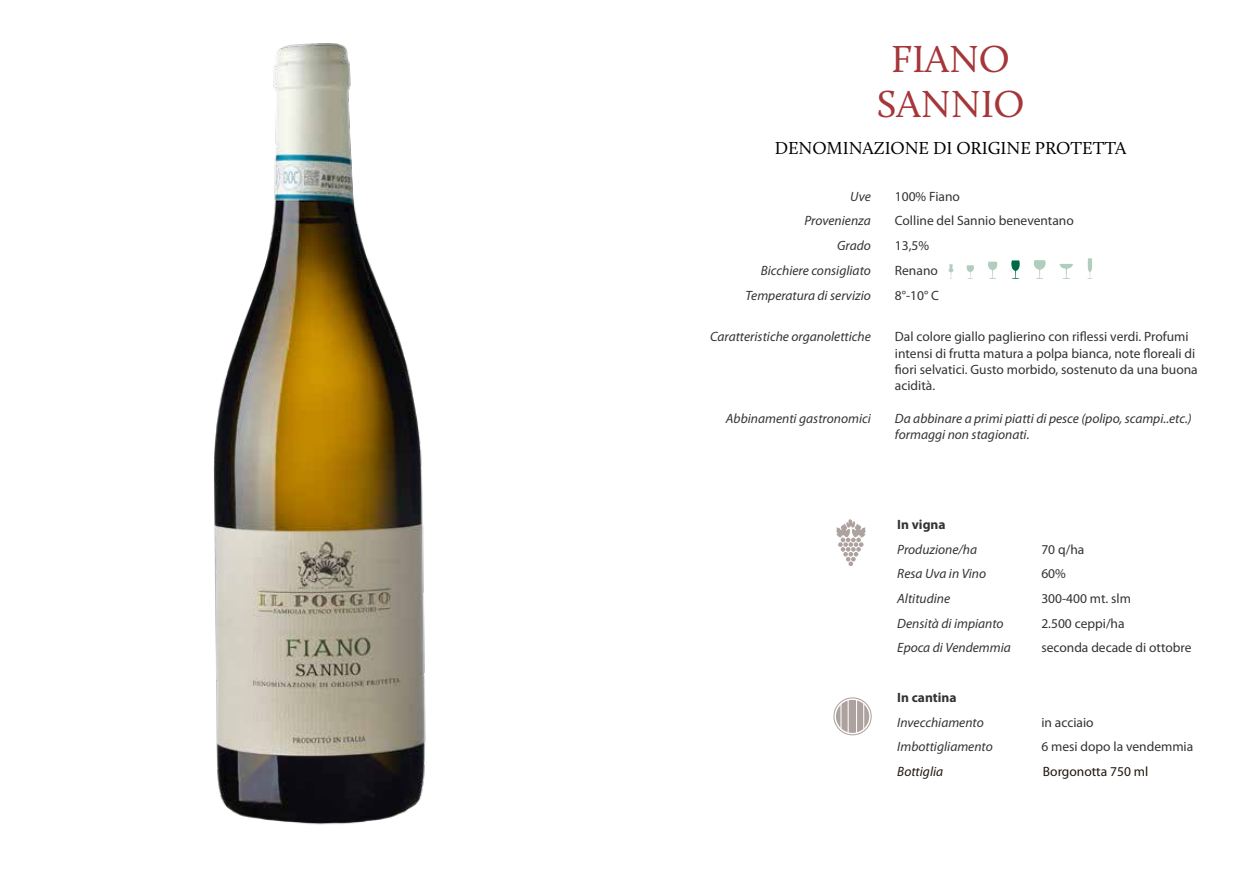
<style>
.page{position:relative;width:1259px;height:893px;background:#fff}
.page>*{position:absolute;margin:0;border:0;box-sizing:border-box;transform-origin:0 0}
.t1{font:39px/45px "Calluna";color:#a53639;text-align:center}
.t2{font:18px "Calluna";color:#000}
.t3{font:13.5px/16.2px "Myriad Pro";color:#333}
.t4{font:italic 13.5px/16.2px "Myriad Pro";color:#333}
.t5{font:700 13.5px "Myriad Pro";color:#333}
.t6{font:13.5px "Myriad Pro";color:#1d160f}
.t7{font:italic 13.5px "Myriad Pro";color:#1d160f}
</style>
<div class="page">
<img style="left:213px;top:43px;width:213px;height:782px">
<svg style="left:836px;top:519px;width:30px;height:47px"></svg>
<svg style="left:833px;top:697px;width:38px;height:38px"></svg>
<svg style="left:1087px;top:258px;width:6px;height:21px"></svg>
<svg style="left:1059px;top:264px;width:14px;height:15px"></svg>
<svg style="left:1033px;top:260px;width:13px;height:19px"></svg>
<svg style="left:1011px;top:260px;width:9px;height:19px"></svg>
<svg style="left:988px;top:262px;width:9px;height:17px"></svg>
<svg style="left:966px;top:265px;width:8px;height:14px"></svg>
<svg style="left:948px;top:264px;width:5px;height:15px"></svg>
<h1 class="t1" style="left:877px;top:36px;width:149px">FIANO<br>SANNIO</h1>
<h2 class="t2" style="left:775px;top:137px;width:353px">DENOMINAZIONE DI ORIGINE PROTETTA</h2>
<p class="t4" style="left:850px;top:188px;width:22px">Uve</p>
<p class="t3" style="left:895px;top:188px;width:67px">100% Fiano</p>
<p class="t4" style="left:804px;top:213px;width:68px">Provenienza</p>
<p class="t3" style="left:895px;top:213px;width:180px">Colline del Sannio beneventano</p>
<p class="t4" style="left:837px;top:238px;width:35px">Grado</p>
<p class="t3" style="left:895px;top:238px;width:36px">13,5%</p>
<p class="t4" style="left:761px;top:263px;width:112px">Bicchiere consigliato</p>
<p class="t3" style="left:895px;top:263px;width:44px">Renano</p>
<p class="t4" style="left:745px;top:287px;width:127px">Temperatura di servizio</p>
<p class="t3" style="left:895px;top:287px;width:46px">8°-10° C</p>
<p class="t4" style="left:710px;top:329px;width:162px">Caratteristiche organolettiche</p>
<p class="t3" style="left:895px;top:329px;width:304px">Dal colore giallo paglierino con riflessi verdi. Profumi intensi di frutta matura a polpa bianca, note floreali di fiori selvatici. Gusto morbido, sostenuto da una buona acidità.</p>
<p class="t4" style="left:726px;top:411px;width:146px">Abbinamenti gastronomici</p>
<p class="t4" style="left:895px;top:411px;width:298px">Da abbinare a primi piatti di pesce (polipo, scampi..etc.) formaggi non stagionati.</p>
<p class="t5" style="left:897px;top:517px;width:50px">In vigna</p>
<p class="t4" style="left:897px;top:541px;width:81px">Produzione/ha</p>
<p class="t3" style="left:1041px;top:541px;width:44px">70 q/ha</p>
<p class="t4" style="left:897px;top:566px;width:90px">Resa Uva in Vino</p>
<p class="t3" style="left:1041px;top:566px;width:26px">60%</p>
<p class="t4" style="left:897px;top:591px;width:54px">Altitudine</p>
<p class="t3" style="left:1041px;top:591px;width:91px">300-400 mt. slm</p>
<p class="t4" style="left:897px;top:615px;width:108px">Densità di impianto</p>
<p class="t3" style="left:1041px;top:615px;width:85px">2.500 ceppi/ha</p>
<p class="t4" style="left:897px;top:640px;width:115px">Epoca di Vendemmia</p>
<p class="t3" style="left:1041px;top:640px;width:152px">seconda decade di ottobre</p>
<p class="t5" style="left:897px;top:690px;width:61px">In cantina</p>
<p class="t4" style="left:897px;top:714px;width:88px">Invecchiamento</p>
<p class="t3" style="left:1041px;top:714px;width:54px">in acciaio</p>
<p class="t4" style="left:897px;top:739px;width:97px">Imbottigliamento</p>
<p class="t3" style="left:1041px;top:739px;width:153px">6 mesi dopo la vendemmia</p>
<p class="t7" style="left:897px;top:764px;width:47px">Bottiglia</p>
<p class="t6" style="left:1043px;top:764px;width:107px">Borgonotta 750 ml</p>
</div>
